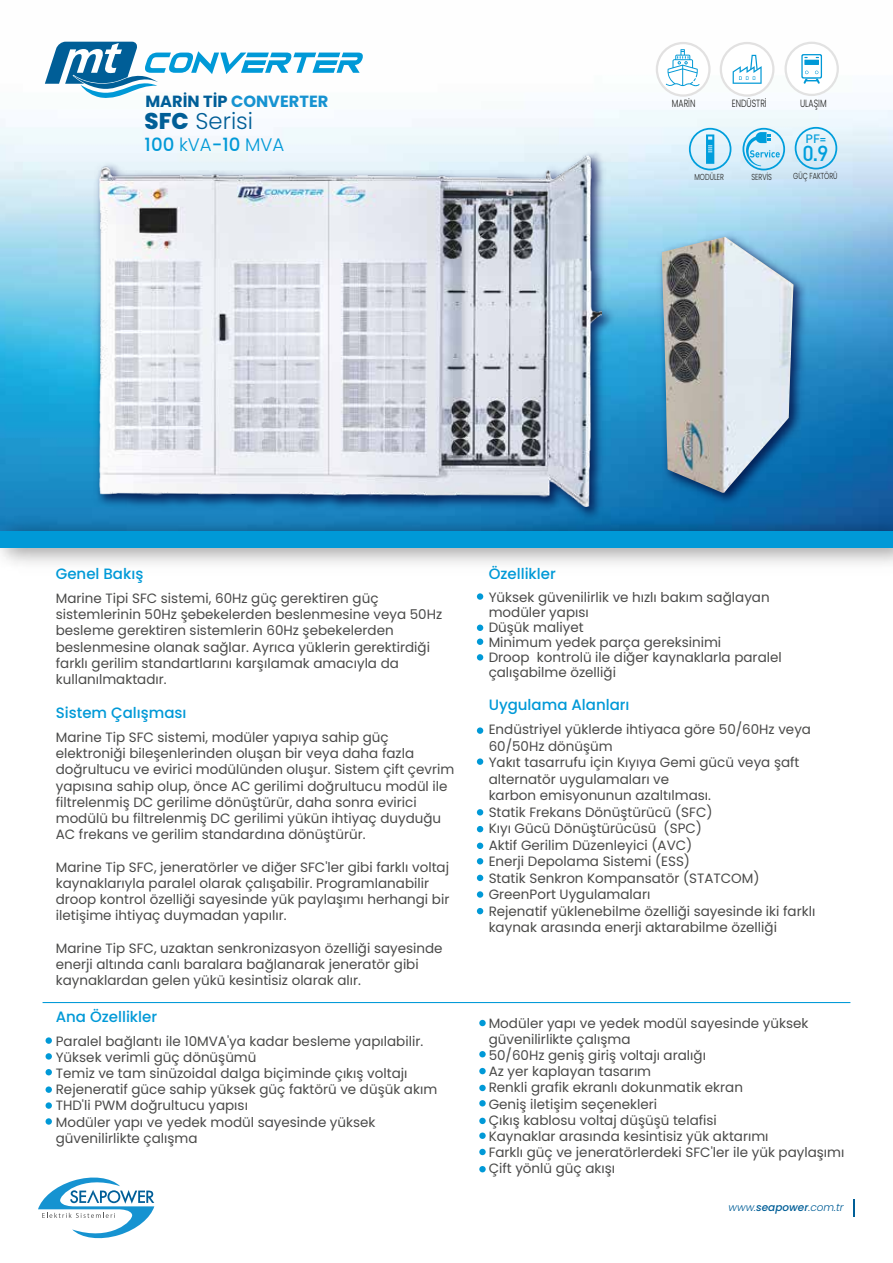
<style>
.page{position:relative;width:893px;height:1263px;background:#fff}
.page>*{position:absolute;margin:0;border:0;box-sizing:border-box;transform-origin:0 0}
.t1{font:300 22.8px "Poppins";color:#005e97}
.t2{font:500 21.45px "DI Nbek";color:#009edc}
.t3{font:500 18.3px "Poppins";color:#0099d7}
.t4{font:700 16.2px "Poppins";color:#1693d1}
.t5{font:500 15px "Poppins";color:#0099d7}
.t6{font:13.5px/16.2px "Poppins";color:#4a4a49}
.t7{font:500 11.85px "DI Nbek";color:#009edc}
.t8{font:300 10.5px "Poppins";color:#1d1d1b;scale:.75 1}
.t9{font:italic 300 10.5px "Poppins";color:#005e97}
.t10{font:300 8.7px "Poppins";color:#1d1d1b;scale:.75 1}
.s1{color:#005e98}
.s2{font-weight:800}
.s3{font-weight:300}
.s4{font-weight:500}
</style>
<div class="page">
<img style="left:0;top:41px;width:893px;height:467px">
<img style="left:0;top:508px;width:893px;height:56px">
<div style="left:0;top:531px;width:893px;height:16px;background:#0099d7"></div>
<div style="left:720px;top:42px;width:55px;height:55px;background:#e2e1e1;border-radius:50%"></div>
<div style="left:722px;top:44px;width:50px;height:50px;background:#fff;border-radius:50%"></div>
<svg style="left:733px;top:55px;width:29px;height:29px"></svg>
<div style="left:656px;top:42px;width:55px;height:55px;background:#e2e1e1;border-radius:50%"></div>
<div style="left:658px;top:44px;width:50px;height:50px;background:#fff;border-radius:50%"></div>
<svg style="left:666px;top:49px;width:34px;height:38px"></svg>
<div style="left:785px;top:42px;width:54px;height:54px;background:#e2e2e2;border-radius:50%"></div>
<div style="left:787px;top:44px;width:50px;height:50px;background:#fff;border-radius:50%"></div>
<svg style="left:801px;top:54px;width:21px;height:30px"></svg>
<svg style="left:45px;top:42px;width:319px;height:58px"></svg>
<img style="left:90px;top:146px;width:529px;height:378px">
<img style="left:99px;top:155px;width:503px;height:352px">
<img style="left:652px;top:227px;width:159px;height:284px">
<img style="left:662px;top:237px;width:132px;height:256px">
<div style="left:477px;top:593px;width:6px;height:7px;background:#0099d7;border-radius:50%"></div>
<svg style="left:477px;top:625px;width:6px;height:6px"></svg>
<div style="left:477px;top:638px;width:6px;height:7px;background:#0099d7;border-radius:50%"></div>
<svg style="left:477px;top:654px;width:6px;height:6px"></svg>
<div style="left:477px;top:727px;width:6px;height:7px;background:#0099d7;border-radius:50%"></div>
<div style="left:477px;top:758px;width:6px;height:7px;background:#0099d7;border-radius:50%"></div>
<svg style="left:477px;top:809px;width:6px;height:6px"></svg>
<svg style="left:477px;top:843px;width:6px;height:6px"></svg>
<svg style="left:477px;top:826px;width:6px;height:6px"></svg>
<svg style="left:477px;top:858px;width:6px;height:6px"></svg>
<svg style="left:477px;top:875px;width:6px;height:6px"></svg>
<div style="left:477px;top:891px;width:6px;height:7px;background:#0099d7;border-radius:50%"></div>
<svg style="left:477px;top:908px;width:6px;height:6px"></svg>
<svg style="left:853px;top:1199px;width:2px;height:17px"></svg>
<svg style="left:689px;top:128px;width:42px;height:42px;background:#a9dcf3"></svg>
<svg style="left:743px;top:128px;width:42px;height:42px;background:#9dd8f0"></svg>
<svg style="left:795px;top:127px;width:42px;height:42px;background:#c2e4f4"></svg>
<svg style="left:38px;top:1177px;width:116px;height:62px"></svg>
<div style="left:46px;top:1037px;width:6px;height:7px;background:#0099d7;border-radius:50%"></div>
<div style="left:479px;top:1020px;width:7px;height:6px;background:#0099d7;border-radius:50%"></div>
<div style="left:479px;top:1051px;width:7px;height:6px;background:#0099d7;border-radius:50%"></div>
<div style="left:479px;top:1068px;width:7px;height:6px;background:#0099d7;border-radius:50%"></div>
<div style="left:479px;top:1085px;width:7px;height:6px;background:#0099d7;border-radius:50%"></div>
<div style="left:479px;top:1100px;width:7px;height:6px;background:#0099d7;border-radius:50%"></div>
<div style="left:479px;top:1118px;width:7px;height:6px;background:#0099d7;border-radius:50%"></div>
<div style="left:479px;top:1132px;width:7px;height:7px;background:#0099d7;border-radius:50%"></div>
<div style="left:479px;top:1149px;width:7px;height:6px;background:#0099d7;border-radius:50%"></div>
<div style="left:479px;top:1166px;width:7px;height:6px;background:#0099d7;border-radius:50%"></div>
<div style="left:46px;top:1053px;width:6px;height:7px;background:#0099d7;border-radius:50%"></div>
<svg style="left:46px;top:1069px;width:6px;height:6px"></svg>
<div style="left:46px;top:1086px;width:6px;height:7px;background:#0099d7;border-radius:50%"></div>
<div style="left:46px;top:1102px;width:6px;height:7px;background:#0099d7;border-radius:50%"></div>
<div style="left:46px;top:1118px;width:6px;height:7px;background:#0099d7;border-radius:50%"></div>
<hr style="left:43px;top:1002px;width:807px;height:1px;background:#009ad8">
<p class="t4" style="left:145px;top:92px;width:184px"><span class="s1">MARİN TİP</span> CONVERTER</p>
<h1 class="t1" style="left:145px;top:108px;width:110px"><span class="s2">SFC</span> Serisi</h1>
<h3 class="t3" style="left:145px;top:134px;width:141px">100 <span class="s3">kVA</span>-10 <span class="s3">MVA</span></h3>
<p class="t8" style="left:672px;top:97px;width:33px">MARİN</p>
<p class="t8" style="left:732px;top:97px;width:48px">ENDÜSTRİ</p>
<p class="t8" style="left:800px;top:97px;width:37px">ULAŞIM</p>
<p class="t7" style="left:806px;top:132px;width:22px">PF=</p>
<h2 class="t2" style="left:803px;top:140px;width:27px">0.9</h2>
<p class="t10" style="left:694px;top:172px;width:41px">MODÜLER</p>
<p class="t10" style="left:752px;top:172px;width:29px">SERVİS</p>
<p class="t10" style="left:793px;top:171px;width:61px">GÜÇ FAKTÖRÜ</p>
<p class="t5" style="left:56px;top:565px;width:89px">Genel Bakış</p>
<p class="t6" style="left:56px;top:590px;width:388px">Marine Tipi SFC sistemi, 60Hz güç gerektiren güç sistemlerinin 50Hz şebekelerden beslenmesine veya 50Hz besleme gerektiren sistemlerin 60Hz şebekelerden beslenmesine olanak sağlar. Ayrıca yüklerin gerektirdiği farklı gerilim standartlarını karşılamak amacıyla da kullanılmaktadır.</p>
<p class="t5" style="left:56px;top:704px;width:132px">Sistem Çalışması</p>
<p class="t6" style="left:56px;top:729px;width:400px">Marine Tip SFC sistemi, modüler yapıya sahip güç elektroniği bileşenlerinden oluşan bir veya daha fazla doğrultucu ve evirici modülünden oluşur. Sistem çift çevrim yapısına sahip olup, önce AC gerilimi doğrultucu modül ile filtrelenmiş DC gerilime dönüştürür, daha sonra evirici modülü bu filtrelenmiş DC gerilimi yükün ihtiyaç duyduğu AC frekans ve gerilim standardına dönüştürür.</p>
<p class="t6" style="left:56px;top:859px;width:395px">Marine Tip SFC, jeneratörler ve diğer SFC'ler gibi farklı voltaj kaynaklarıyla paralel olarak çalışabilir. Programlanabilir droop kontrol özelliği sayesinde yük paylaşımı herhangi bir iletişime ihtiyaç duymadan yapılır.</p>
<p class="t6" style="left:56px;top:940px;width:388px">Marine Tip SFC, uzaktan senkronizasyon özelliği sayesinde enerji altında canlı baralara bağlanarak jeneratör gibi kaynaklardan gelen yükü kesintisiz olarak alır.</p>
<p class="t5" style="left:56px;top:1008px;width:103px">Ana Özellikler</p>
<p class="t6" style="left:56px;top:1033px;width:383px">Paralel bağlantı ile 10MVA'ya kadar besleme yapılabilir.<br>Yüksek verimli güç dönüşümü<br>Temiz ve tam sinüzoidal dalga biçiminde çıkış voltajı Rejeneratif güce sahip yüksek güç faktörü ve düşük akım THD'li PWM doğrultucu yapısı<br>Modüler yapı ve yedek modül sayesinde yüksek güvenilirlikte çalışma</p>
<p class="t5" style="left:489px;top:565px;width:69px">Özellikler</p>
<p class="t6" style="left:489px;top:590px;width:295px;line-height:15px">Yüksek güvenilirlik ve hızlı bakım sağlayan modüler yapısı<br>Düşük maliyet<br>Minimum yedek parça gereksinimi<br>Droop kontrolü ile diğer kaynaklarla paralel çalışabilme özelliği</p>
<p class="t5" style="left:489px;top:696px;width:142px">Uygulama Alanları</p>
<p class="t6" style="left:489px;top:721px;width:328px">Endüstriyel yüklerde ihtiyaca göre 50/60Hz veya 60/50Hz dönüşüm<br>Yakıt tasarrufu için Kıyıya Gemi gücü veya şaft alternatör uygulamaları ve<br>karbon emisyonunun azaltılması.<br>Statik Frekans Dönüştürücü (SFC)<br>Kıyı Gücü Dönüştürücüsü (SPC)<br>Aktif Gerilim Düzenleyici (AVC)<br>Enerji Depolama Sistemi (ESS)<br>Statik Senkron Kompansatör (STATCOM)<br>GreenPort Uygulamaları<br>Rejenatif yüklenebilme özelliği sayesinde iki farklı kaynak arasında enerji aktarabilme özelliği</p>
<p class="t6" style="left:489px;top:1015px;width:357px">Modüler yapı ve yedek modül sayesinde yüksek güvenilirlikte çalışma<br>50/60Hz geniş giriş voltajı aralığı<br>Az yer kaplayan tasarım<br>Renkli grafik ekranlı dokunmatik ekran<br>Geniş iletişim seçenekleri<br>Çıkış kablosu voltaj düşüşü telafisi<br>Kaynaklar arasında kesintisiz yük aktarımı<br>Farklı güç ve jeneratörlerdeki SFC'ler ile yük paylaşımı Çift yönlü güç akışı</p>
<p class="t9" style="left:729px;top:1201px;width:117px">www.<span class="s4">seapower</span>.com.tr</p>
</div>
